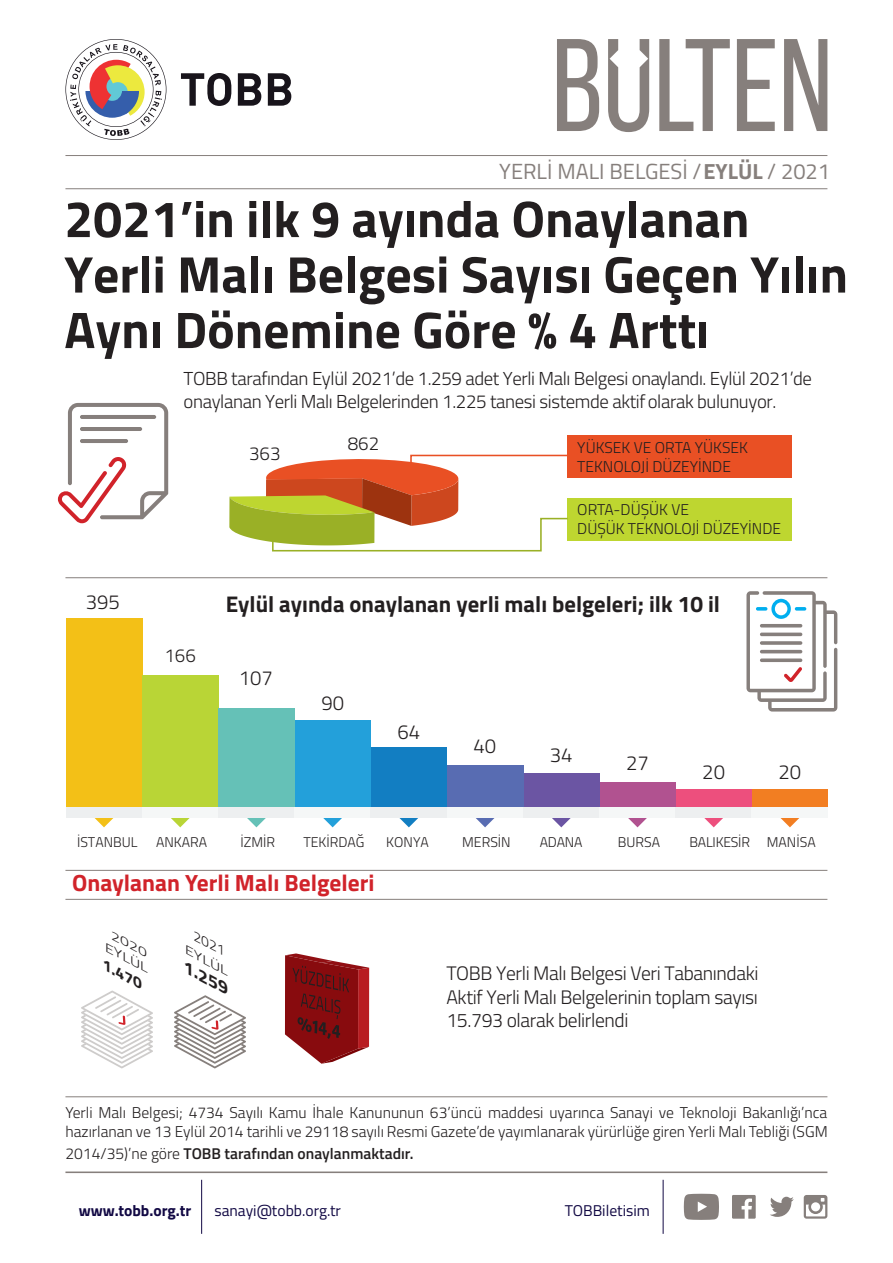
<style>
.page{position:relative;width:893px;height:1263px;background:#fff}
.page>*{position:absolute;margin:0;border:0;box-sizing:border-box;transform-origin:0 0}
.t1{font:700 51.6px/55.5px "Titillium Web";color:#231f20}
.t2{font:700 23.4px "Titillium Web";color:#d1232a}
.t3{font:700 22.65px "Titillium Web";color:#231f20}
.t4{font:21.9px "Titillium Web";color:#867f7c}
.t5{font:300 20.25px "Titillium Web";color:#231f20}
.t6{font:300 19.5px/23.4px "Titillium Web";letter-spacing:-.02em;color:#231f20;text-align:justify}
.t7{font:300 18.75px/22.5px "Titillium Web";letter-spacing:-.02em;color:#231f20}
.t8{font:300 15.6px/18.8px "Titillium Web";color:#231f20}
.t9{font:600 15.6px "Titillium Web";color:#231f20}
.t10{font:15.6px "Titillium Web";color:#120944}
.t11{font:700 15.6px "Titillium Web";color:#120944}
.t12{font:italic 700 15.6px "Titillium Web";color:#231f20;scale:1.29 1}
.t13{font:300 14.1px "Titillium Web";color:#231f20}
.t14{font:italic 700 13.8px "Titillium Web";color:#231f20;scale:1.29 1}
.t15{font:italic 300 12.45px "Titillium Web";color:#231f20;scale:1.27 1}
.t16{font:italic 300 11.1px/13.4px "Titillium Web";color:#231f20;scale:1.64 1}
.s1{font-weight:700}
.s2{font-weight:300}
</style>
<div class="page">
<div style="left:66px;top:618px;width:76px;height:189px;background:#f3c017"></div>
<div style="left:142px;top:675px;width:76px;height:132px;background:#b9d536"></div>
<svg style="left:94px;top:818px;width:20px;height:9px"></svg>
<svg style="left:171px;top:818px;width:19px;height:9px"></svg>
<svg style="left:247px;top:818px;width:19px;height:9px"></svg>
<div style="left:752px;top:788px;width:76px;height:19px;background:#f27e22"></div>
<div style="left:676px;top:788px;width:76px;height:19px;background:#ed4f7d"></div>
<div style="left:599px;top:782px;width:77px;height:25px;background:#b15290"></div>
<div style="left:523px;top:773px;width:76px;height:34px;background:#6b55a3"></div>
<div style="left:447px;top:765px;width:76px;height:42px;background:#586cb2"></div>
<div style="left:371px;top:747px;width:76px;height:60px;background:#127ec2"></div>
<div style="left:295px;top:720px;width:76px;height:87px;background:#23a0da"></div>
<div style="left:218px;top:708px;width:77px;height:99px;background:#65c1b7"></div>
<div style="left:66px;top:807px;width:76px;height:11px;background:#edeff0"></div>
<svg style="left:476px;top:818px;width:19px;height:9px"></svg>
<div style="left:447px;top:807px;width:76px;height:11px;background:#f5f7f7"></div>
<svg style="left:552px;top:818px;width:19px;height:9px"></svg>
<div style="left:523px;top:807px;width:76px;height:11px;background:#edeff0"></div>
<svg style="left:628px;top:818px;width:19px;height:9px"></svg>
<div style="left:599px;top:807px;width:77px;height:11px;background:#f5f7f7"></div>
<svg style="left:704px;top:818px;width:19px;height:9px"></svg>
<div style="left:676px;top:807px;width:76px;height:11px;background:#edeff0"></div>
<svg style="left:780px;top:818px;width:20px;height:9px"></svg>
<div style="left:752px;top:807px;width:76px;height:11px;background:#f5f7f7"></div>
<div style="left:142px;top:807px;width:76px;height:11px;background:#f5f7f7"></div>
<div style="left:218px;top:807px;width:77px;height:11px;background:#edeff0"></div>
<svg style="left:323px;top:818px;width:19px;height:9px"></svg>
<div style="left:295px;top:807px;width:76px;height:11px;background:#f5f7f7"></div>
<svg style="left:399px;top:818px;width:19px;height:9px"></svg>
<div style="left:371px;top:807px;width:76px;height:11px;background:#edeff0"></div>
<div style="left:568px;top:435px;width:224px;height:42px;background:#e95024"></div>
<div style="left:568px;top:499px;width:224px;height:42px;background:#bed630"></div>
<svg style="left:65px;top:39px;width:101px;height:101px"></svg>
<svg style="left:181px;top:73px;width:50px;height:33px"></svg>
<svg style="left:238px;top:73px;width:23px;height:33px"></svg>
<svg style="left:268px;top:73px;width:23px;height:33px"></svg>
<svg style="left:557px;top:39px;width:42px;height:92px"></svg>
<svg style="left:659px;top:39px;width:71px;height:92px"></svg>
<svg style="left:737px;top:39px;width:38px;height:92px"></svg>
<svg style="left:784px;top:39px;width:43px;height:92px"></svg>
<svg style="left:608px;top:39px;width:41px;height:93px"></svg>
<hr style="left:65px;top:155px;width:762px;height:1px;background:#867f7c">
<hr style="left:65px;top:577px;width:762px;height:1px;background:#867f7c">
<hr style="left:65px;top:1096px;width:762px;height:1px;background:#867f7c">
<hr style="left:65px;top:899px;width:762px;height:1px;background:#867f7c">
<hr style="left:65px;top:870px;width:762px;height:1px;background:#867f7c">
<hr style="left:65px;top:1171px;width:762px;height:2px;background:#867f7c">
<hr style="left:65px;top:188px;width:762px;height:1px;background:#867f7c">
<svg style="left:58px;top:403px;width:110px;height:120px"></svg>
<hr style="left:80px;top:415px;width:76px;height:4px;background:#867f7c;border-radius:2px">
<hr style="left:80px;top:427px;width:62px;height:4px;background:#867f7c;border-radius:2px">
<hr style="left:80px;top:439px;width:48px;height:4px;background:#867f7c;border-radius:2px">
<svg style="left:746px;top:591px;width:91px;height:120px"></svg>
<svg style="left:229px;top:454px;width:340px;height:98px"></svg>
<hr style="left:201px;top:1180px;width:1px;height:54px;background:#120944">
<svg style="left:804px;top:1195px;width:23px;height:24px"></svg>
<svg style="left:732px;top:1195px;width:24px;height:24px"></svg>
<hr style="left:663px;top:1180px;width:1px;height:54px;background:#120944">
<svg style="left:770px;top:1197px;width:24px;height:20px"></svg>
<svg style="left:684px;top:1194px;width:35px;height:26px"></svg>
<svg style="left:174px;top:995px;width:72px;height:73px"></svg>
<svg style="left:81px;top:990px;width:72px;height:78px"></svg>
<svg style="left:285px;top:953px;width:84px;height:111px"></svg>
<h3 class="t4" style="left:499px;top:155px;width:332px">YERLİ MALI BELGESİ / <span class="s1">EYLÜL</span> / 2021</h3>
<h1 class="t1" style="left:64px;top:189px;width:785px">2021’in ilk 9 ayında Onaylanan<br>Yerli Malı Belgesi Sayısı Geçen Yılın<br>Aynı Dönemine Göre % 4 Arttı</h1>
<p class="t7" style="left:184px;top:366px;width:630px">TOBB tarafından Eylül 2021’de 1.259 adet Yerli Malı Belgesi onaylandı. Eylül 2021’de onaylanan Yerli Malı Belgelerinden 1.225 tanesi sistemde aktifolarak bulunuyor.</p>
<p class="t5" style="left:86px;top:587px;width:36px">395</p>
<p class="t7" style="left:164px;top:643px;width:33px">166</p>
<p class="t7" style="left:249px;top:441px;width:33px">363</p>
<p class="t7" style="left:348px;top:431px;width:33px">862</p>
<p class="t8" style="left:577px;top:437px;width:172px">YÜKSEK VE ORTA YÜKSEK<br>TEKNOLOJİ DÜZEYİNDE</p>
<p class="t8" style="left:577px;top:500px;width:205px">ORTA-DÜȘÜK VE<br>DÜȘÜK TEKNOLOJİ DÜZEYİNDE</p>
<h3 class="t3" style="left:226px;top:586px;width:496px">Eylül ayında onaylanan yerli malı belgeleri; ilk 10 il</h3>
<p class="t5" style="left:239px;top:663px;width:36px">107</p>
<p class="t5" style="left:322px;top:689px;width:24px">90</p>
<p class="t5" style="left:397px;top:717px;width:24px">64</p>
<p class="t5" style="left:473px;top:731px;width:24px">40</p>
<p class="t5" style="left:550px;top:740px;width:24px">34</p>
<p class="t5" style="left:626px;top:748px;width:24px">27</p>
<p class="t5" style="left:702px;top:757px;width:24px">20</p>
<p class="t5" style="left:779px;top:757px;width:24px">20</p>
<p class="t13" style="left:77px;top:832px;width:62px">İSTANBUL</p>
<p class="t13" style="left:156px;top:832px;width:53px">ANKARA</p>
<p class="t13" style="left:240px;top:832px;width:36px">İZMİR</p>
<p class="t13" style="left:303px;top:832px;width:63px">TEKİRDAĞ</p>
<p class="t13" style="left:386px;top:832px;width:44px">KONYA</p>
<p class="t13" style="left:462px;top:832px;width:50px">MERSİN</p>
<p class="t13" style="left:540px;top:832px;width:44px">ADANA</p>
<p class="t13" style="left:618px;top:832px;width:44px">BURSA</p>
<p class="t13" style="left:689px;top:832px;width:128px">BALIKESİR MANİSA</p>
<h2 class="t2" style="left:72px;top:864px;width:304px">Onaylanan Yerli Malı Belgeleri</h2>
<p class="t16" style="left:116px;top:929px;width:31px;rotate:28deg">2020<br>EYLÜL</p>
<p class="t14" style="left:110px;top:955px;width:36px;rotate:28deg">1.470</p>
<p class="t15" style="left:200px;top:928px;width:30px;rotate:28deg">2021</p>
<p class="t16" style="left:190px;top:943px;width:31px;rotate:28deg">EYLÜL</p>
<p class="t12" style="left:192px;top:957px;width:40px;rotate:28deg">1.259</p>
<p class="t6" style="left:446px;top:961px;width:314px">TOBB Yerli Malı Belgesi Veri Tabanındaki Aktif Yerli Malı Belgelerinin toplam sayısı 15.793 olarak belirlendi</p>
<p class="t8" style="left:65px;top:1102px;width:764px">Yerli Malı Belgesi; 4734 Sayılı Kamu İhale Kanununun 63’üncü maddesi uyarınca Sanayi ve Teknoloji Bakanlığı’nca hazırlanan ve 13 Eylül 2014 tarihli ve 29118 sayılı Resmi Gazete’de yayımlanarak yürürlüğe giren Yerli Malı Tebliği (SGM</p>
<p class="t9" style="left:65px;top:1142px;width:349px"><span class="s2">2014/35)’ne göre</span> TOBB tarafından onaylanmaktadır.</p>
<p class="t11" style="left:79px;top:1198px;width:114px">www.tobb.org.tr</p>
<p class="t10" style="left:214px;top:1199px;width:128px">sanayi@tobb.org.tr</p>
<p class="t10" style="left:565px;top:1199px;width:87px">TOBBiletisim</p>
</div>
